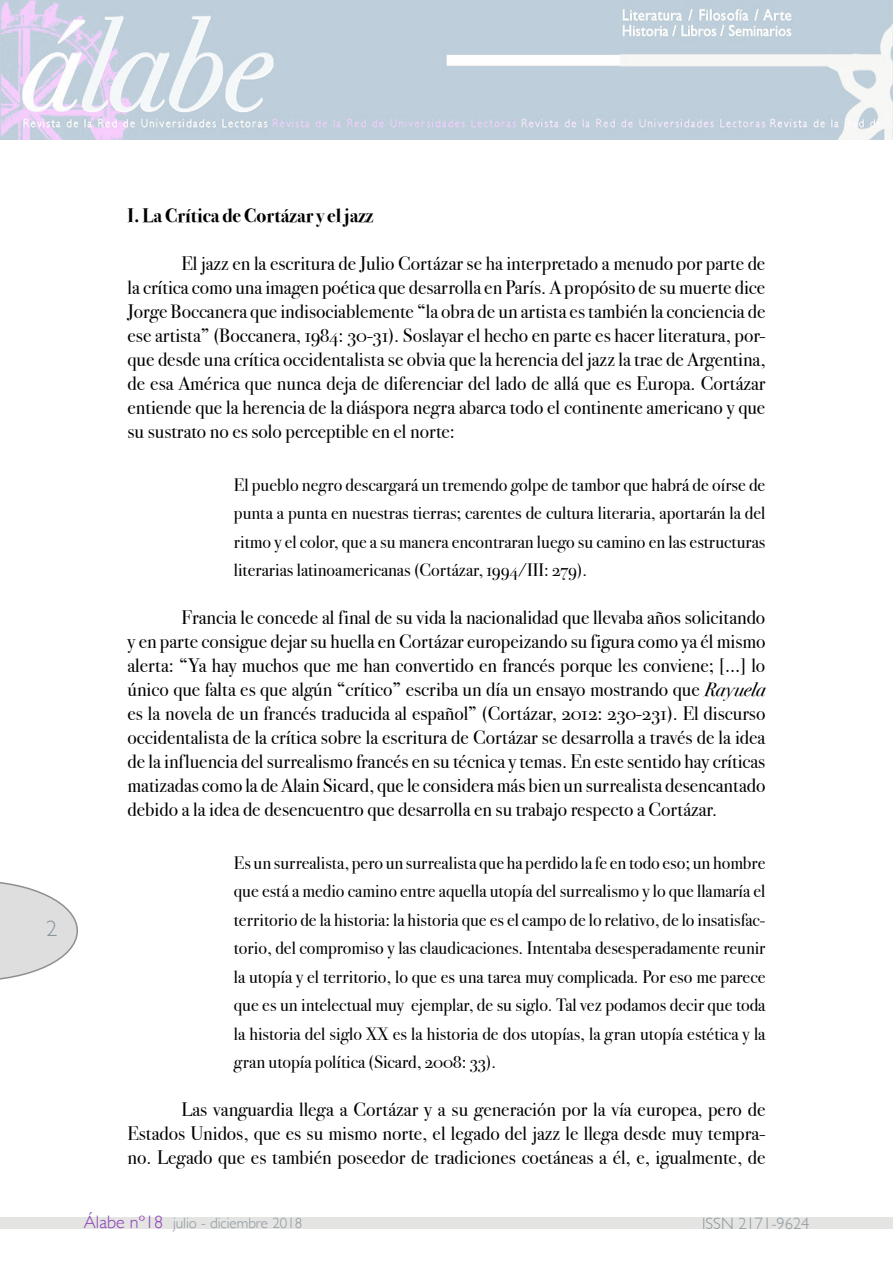
<style>
.page{position:relative;width:893px;height:1263px;background:#fff}
.page>*{position:absolute;margin:0;border:0;box-sizing:border-box;transform-origin:0 0}
.t1{font:300 22.5px "Gill Sans";color:#8a949d}
.t2{font:19.5px/24px "Bodoni Svty Two OSITCTT Book";color:#000;text-align:justify}
.t3{font:19.5px "Bodoni Svty Two OSITCTT Bold";color:#000}
.t4{font:18px/28.5px "Bodoni Svty Two OSITCTT Book";color:#000;text-align:justify}
.t5{font:300 16.5px "Gill Sans";color:#8c959c}
.t6{font:300 15px "Gill Sans";color:#8c959c}
.s1{font-family:"Bodoni Svty Two OSITCTT Book It"}
.s2{font-size:18px;color:#893ab6}
</style>
<div class="page">
<svg style="left:0;top:882px;width:78px;height:98px"></svg>
<div style="left:0;top:1218px;width:893px;height:11px;background:#e4e4e3"></div>
<img style="left:0;top:0;width:893px;height:139px">
<p class="t1" style="left:46px;top:911px;width:13px">2</p>
<p class="t3" style="left:128px;top:204px;width:248px">I. La Crítica de Cortázar y el jazz</p>
<p class="t2" style="left:128px;top:252px;width:639px;text-indent:54px">El jazz en la escritura de Julio Cortázar se ha interpretado a menudo por parte de la crítica como una imagen poética que desarrolla en París. A propósito de su muerte dice Jorge Boccanera que indisociablemente “la obra de un artista es también la conciencia de ese artista” (Boccanera, 1984: 30-31). Soslayar el hecho en parte es hacer literatura, por&shy;que desde una crítica occidentalista se obvia que la herencia del jazz la trae de Argentina, de esa América que nunca deja de diferenciar del lado de allá que es Europa. Cortázar entiende que la herencia de la diáspora negra abarca todo el continente americano y que su sustrato no es solo perceptible en el norte:</p>
<p class="t4" style="left:234px;top:470px;width:533px">El pueblo negro descargará un tremendo golpe de tambor que habrá de oírse de punta a punta en nuestras tierras; carentes de cultura literaria, aportarán la del ritmo y el color, que a su manera encontraran luego su camino en las estructuras literarias latinoamericanas (Cortázar, 1994/III: 279).</p>
<p class="t2" style="left:128px;top:606px;width:639px;text-indent:54px">Francia le concede al final de su vida la nacionalidad que llevaba años solicitando y en parte consigue dejar su huella en Cortázar europeizando su figura como ya él mismo alerta: “Ya hay muchos que me han convertido en francés porque les conviene; […] lo único que falta es que algún “crítico” escriba un día un ensayo mostrando que <span class="s1">Rayuela </span>es la novela de un francés traducida al español” (Cortázar, 2012: 230-231). El discurso occidentalista de la crítica sobre la escritura de Cortázar se desarrolla a través de la idea de la influencia del surrealismo francés en su técnica y temas. En este sentido hay críticas matizadas como la de Alain Sicard, que le considera más bien un surrealista desencantado debido a la idea de desencuentro que desarrolla en su trabajo respecto a Cortázar.</p>
<p class="t4" style="left:234px;top:848px;width:533px">Es un surrealista, pero un surrealista que ha perdido la fe en todo eso; un hombre que está a medio camino entre aquella utopía del surrealismo y lo que llamaría el territorio de la historia: la historia que es el campo de lo relativo, de lo insatisfac&shy;torio, del compromiso y las claudicaciones. Intentaba desesperadamente reunir la utopía y el territorio, lo que es una tarea muy complicada. Por eso me parece que es un intelectual muy ejemplar, de su siglo. Tal vez podamos decir que toda la historia del siglo XX es la historia de dos utopías, la gran utopía estética y la gran utopía política (Sicard, 2008: 33).</p>
<p class="t2" style="left:128px;top:1098px;width:639px;text-indent:54px">Las vanguardia llega a Cortázar y a su generación por la vía europea, pero de Estados Unidos, que es su mismo norte, el legado del jazz le llega desde muy tempra&shy;no. Legado que es también poseedor de tradiciones coetáneas a él, e, igualmente, de</p>
<p class="t6" style="left:84px;top:1211px;width:220px"><span class="s2">Álabe nº18</span> julio - diciembre 2018</p>
<p class="t5" style="left:702px;top:1211px;width:109px">ISSN 2171-9624</p>
</div>
